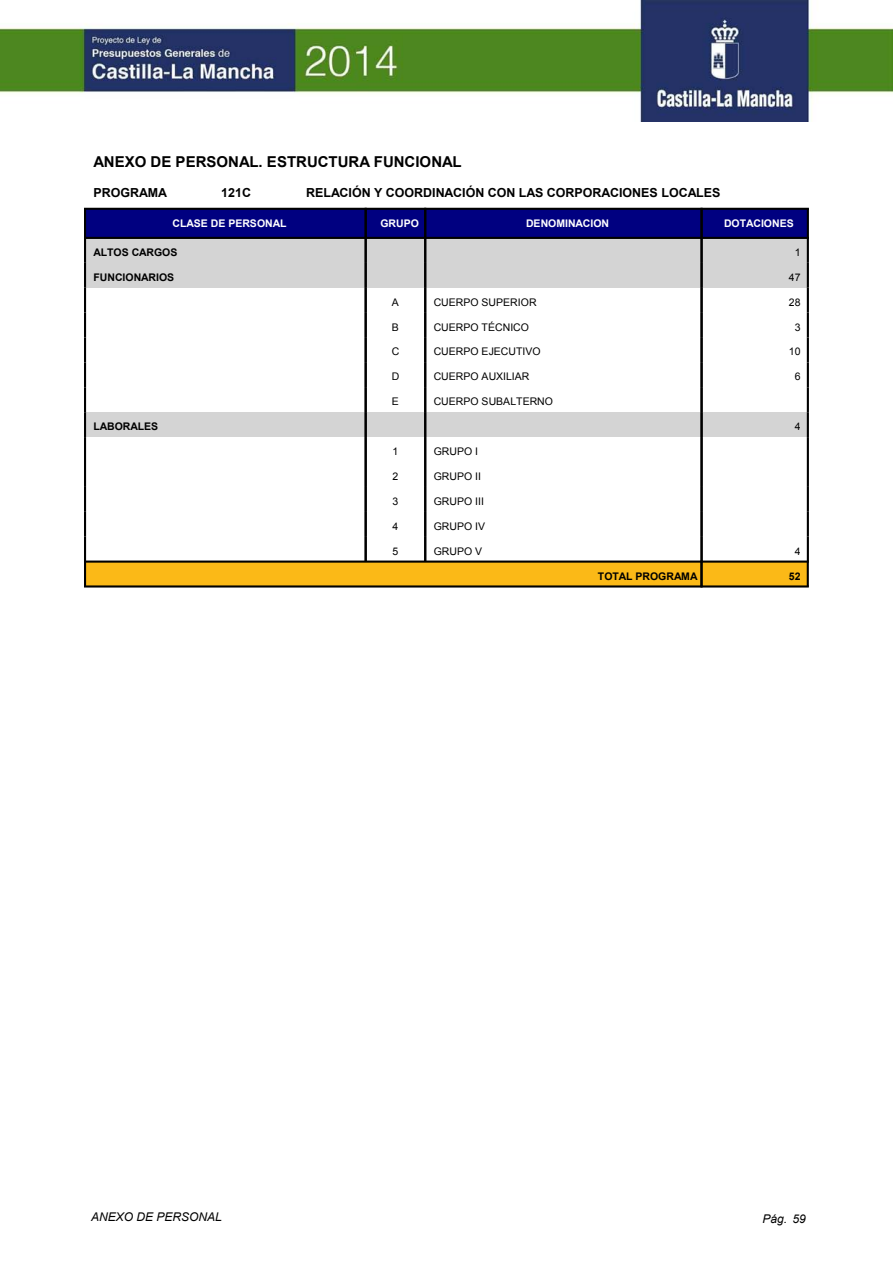
<style>
.page{position:relative;width:893px;height:1263px;background:#fff}
.page>*{position:absolute;margin:0;border:0;box-sizing:border-box;transform-origin:0 0}
.t1{font:700 15px "Arial";color:#000}
.t2{font:700 12.45px "Arial";color:#000}
.t3{font:italic 12px "Arial";color:#000}
.t4{font:10.5px "Arial";color:#000}
.t5{font:700 10.5px "Arial";color:#000}
.t6{font:700 10.5px "Arial";color:#fff}
</style>
<div class="page">
<div style="left:85px;top:209px;width:281px;height:29px;background:#000080"></div>
<div style="left:366px;top:209px;width:59px;height:29px;background:#000080"></div>
<div style="left:425px;top:209px;width:277px;height:29px;background:#000080"></div>
<div style="left:702px;top:209px;width:106px;height:29px;background:#000080"></div>
<div style="left:85px;top:238px;width:281px;height:25px;background:#d4d4d4"></div>
<div style="left:366px;top:238px;width:59px;height:25px;background:#d4d4d4"></div>
<div style="left:425px;top:238px;width:277px;height:25px;background:#d4d4d4"></div>
<div style="left:702px;top:238px;width:106px;height:25px;background:#d4d4d4"></div>
<div style="left:85px;top:263px;width:281px;height:25px;background:#d4d4d4"></div>
<div style="left:366px;top:263px;width:59px;height:25px;background:#d4d4d4"></div>
<div style="left:425px;top:263px;width:277px;height:25px;background:#d4d4d4"></div>
<div style="left:702px;top:263px;width:106px;height:25px;background:#d4d4d4"></div>
<div style="left:85px;top:412px;width:281px;height:25px;background:#d4d4d4"></div>
<div style="left:366px;top:412px;width:59px;height:25px;background:#d4d4d4"></div>
<div style="left:425px;top:412px;width:277px;height:25px;background:#d4d4d4"></div>
<div style="left:702px;top:412px;width:106px;height:25px;background:#d4d4d4"></div>
<div style="left:85px;top:562px;width:616px;height:24px;background:#fbb917"></div>
<div style="left:701px;top:562px;width:107px;height:24px;background:#fbb917"></div>
<hr style="left:84px;top:209px;width:2px;height:29px;background:#000">
<hr style="left:84px;top:208px;width:283px;height:2px;background:#000">
<hr style="left:84px;top:237px;width:283px;height:2px;background:#000">
<hr style="left:365px;top:209px;width:2px;height:29px;background:#000">
<hr style="left:365px;top:208px;width:61px;height:2px;background:#000">
<hr style="left:365px;top:237px;width:61px;height:2px;background:#000">
<hr style="left:424px;top:209px;width:2px;height:29px;background:#000">
<hr style="left:424px;top:208px;width:279px;height:2px;background:#000">
<hr style="left:424px;top:237px;width:279px;height:2px;background:#000">
<hr style="left:700px;top:209px;width:3px;height:29px;background:#000">
<hr style="left:807px;top:209px;width:2px;height:29px;background:#000">
<hr style="left:700px;top:208px;width:109px;height:2px;background:#000">
<hr style="left:700px;top:237px;width:109px;height:2px;background:#000">
<hr style="left:84px;top:238px;width:2px;height:25px;background:#000">
<hr style="left:365px;top:238px;width:2px;height:25px;background:#000">
<hr style="left:424px;top:238px;width:2px;height:25px;background:#000">
<hr style="left:700px;top:238px;width:3px;height:25px;background:#000">
<hr style="left:807px;top:238px;width:2px;height:25px;background:#000">
<hr style="left:84px;top:263px;width:2px;height:25px;background:#000">
<hr style="left:365px;top:263px;width:2px;height:25px;background:#000">
<hr style="left:424px;top:263px;width:2px;height:25px;background:#000">
<hr style="left:700px;top:263px;width:3px;height:25px;background:#000">
<hr style="left:807px;top:263px;width:2px;height:25px;background:#000">
<hr style="left:84px;top:288px;width:2px;height:25px;background:#000">
<hr style="left:365px;top:288px;width:2px;height:25px;background:#000">
<hr style="left:424px;top:288px;width:2px;height:25px;background:#000">
<hr style="left:700px;top:288px;width:3px;height:25px;background:#000">
<hr style="left:807px;top:288px;width:2px;height:25px;background:#000">
<hr style="left:84px;top:313px;width:2px;height:24px;background:#000">
<hr style="left:365px;top:313px;width:2px;height:24px;background:#000">
<hr style="left:424px;top:313px;width:2px;height:24px;background:#000">
<hr style="left:700px;top:313px;width:3px;height:24px;background:#000">
<hr style="left:807px;top:313px;width:2px;height:24px;background:#000">
<hr style="left:84px;top:337px;width:2px;height:25px;background:#000">
<hr style="left:365px;top:337px;width:2px;height:25px;background:#000">
<hr style="left:424px;top:337px;width:2px;height:25px;background:#000">
<hr style="left:700px;top:337px;width:3px;height:25px;background:#000">
<hr style="left:807px;top:337px;width:2px;height:25px;background:#000">
<hr style="left:84px;top:362px;width:2px;height:25px;background:#000">
<hr style="left:365px;top:362px;width:2px;height:25px;background:#000">
<hr style="left:424px;top:362px;width:2px;height:25px;background:#000">
<hr style="left:700px;top:362px;width:3px;height:25px;background:#000">
<hr style="left:807px;top:362px;width:2px;height:25px;background:#000">
<hr style="left:84px;top:387px;width:2px;height:25px;background:#000">
<hr style="left:365px;top:387px;width:2px;height:25px;background:#000">
<hr style="left:424px;top:387px;width:2px;height:25px;background:#000">
<hr style="left:700px;top:387px;width:3px;height:25px;background:#000">
<hr style="left:807px;top:387px;width:2px;height:25px;background:#000">
<hr style="left:84px;top:412px;width:2px;height:25px;background:#000">
<hr style="left:365px;top:412px;width:2px;height:25px;background:#000">
<hr style="left:424px;top:412px;width:2px;height:25px;background:#000">
<hr style="left:700px;top:412px;width:3px;height:25px;background:#000">
<hr style="left:807px;top:412px;width:2px;height:25px;background:#000">
<hr style="left:84px;top:437px;width:2px;height:25px;background:#000">
<hr style="left:365px;top:437px;width:2px;height:25px;background:#000">
<hr style="left:424px;top:437px;width:2px;height:25px;background:#000">
<hr style="left:700px;top:437px;width:3px;height:25px;background:#000">
<hr style="left:807px;top:437px;width:2px;height:25px;background:#000">
<hr style="left:84px;top:462px;width:2px;height:25px;background:#000">
<hr style="left:365px;top:462px;width:2px;height:25px;background:#000">
<hr style="left:424px;top:462px;width:2px;height:25px;background:#000">
<hr style="left:700px;top:462px;width:3px;height:25px;background:#000">
<hr style="left:807px;top:462px;width:2px;height:25px;background:#000">
<hr style="left:84px;top:487px;width:2px;height:25px;background:#000">
<hr style="left:365px;top:487px;width:2px;height:25px;background:#000">
<hr style="left:424px;top:487px;width:2px;height:25px;background:#000">
<hr style="left:700px;top:487px;width:3px;height:25px;background:#000">
<hr style="left:807px;top:487px;width:2px;height:25px;background:#000">
<hr style="left:84px;top:512px;width:2px;height:25px;background:#000">
<hr style="left:365px;top:512px;width:2px;height:25px;background:#000">
<hr style="left:424px;top:512px;width:2px;height:25px;background:#000">
<hr style="left:700px;top:512px;width:3px;height:25px;background:#000">
<hr style="left:807px;top:512px;width:2px;height:25px;background:#000">
<hr style="left:84px;top:537px;width:2px;height:25px;background:#000">
<hr style="left:365px;top:537px;width:2px;height:25px;background:#000">
<hr style="left:424px;top:537px;width:2px;height:25px;background:#000">
<hr style="left:700px;top:537px;width:3px;height:25px;background:#000">
<hr style="left:807px;top:537px;width:2px;height:25px;background:#000">
<hr style="left:84px;top:562px;width:2px;height:24px;background:#000">
<hr style="left:84px;top:560px;width:619px;height:3px;background:#000">
<hr style="left:84px;top:585px;width:619px;height:2px;background:#000">
<hr style="left:700px;top:562px;width:3px;height:24px;background:#000">
<hr style="left:807px;top:562px;width:2px;height:24px;background:#000">
<hr style="left:700px;top:560px;width:109px;height:3px;background:#000">
<hr style="left:700px;top:585px;width:109px;height:2px;background:#000">
<img style="left:0;top:0;width:893px;height:122px">
<h1 class="t1" style="left:94px;top:152px;width:370px">ANEXO DE PERSONAL. ESTRUCTURA FUNCIONAL</h1>
<p class="t2" style="left:94px;top:184px;width:75px">PROGRAMA</p>
<p class="t2" style="left:221px;top:184px;width:31px">121C</p>
<p class="t2" style="left:306px;top:184px;width:416px">RELACIÓN Y COORDINACIÓN CON LAS CORPORACIONES LOCALES</p>
<p class="t6" style="left:173px;top:216px;width:115px">CLASE DE PERSONAL</p>
<p class="t6" style="left:380px;top:216px;width:40px">GRUPO</p>
<p class="t6" style="left:526px;top:216px;width:85px">DENOMINACION</p>
<p class="t6" style="left:724px;top:216px;width:71px">DOTACIONES</p>
<p class="t5" style="left:94px;top:245px;width:85px">ALTOS CARGOS</p>
<p class="t4" style="left:795px;top:245px;width:7px">1</p>
<p class="t5" style="left:94px;top:270px;width:82px">FUNCIONARIOS</p>
<p class="t4" style="left:789px;top:270px;width:13px">47</p>
<p class="t4" style="left:392px;top:295px;width:9px">A</p>
<p class="t4" style="left:434px;top:295px;width:104px">CUERPO SUPERIOR</p>
<p class="t4" style="left:789px;top:295px;width:13px">28</p>
<p class="t4" style="left:392px;top:320px;width:9px">B</p>
<p class="t4" style="left:434px;top:320px;width:97px">CUERPO TÉCNICO</p>
<p class="t4" style="left:795px;top:320px;width:7px">3</p>
<p class="t4" style="left:392px;top:345px;width:9px">C</p>
<p class="t4" style="left:434px;top:345px;width:109px">CUERPO EJECUTIVO</p>
<p class="t4" style="left:789px;top:345px;width:13px">10</p>
<p class="t4" style="left:392px;top:370px;width:9px">D</p>
<p class="t4" style="left:434px;top:370px;width:97px">CUERPO AUXILIAR</p>
<p class="t4" style="left:795px;top:370px;width:7px">6</p>
<p class="t4" style="left:392px;top:395px;width:9px">E</p>
<p class="t4" style="left:434px;top:395px;width:121px">CUERPO SUBALTERNO</p>
<p class="t5" style="left:94px;top:419px;width:66px">LABORALES</p>
<p class="t4" style="left:795px;top:420px;width:7px">4</p>
<p class="t4" style="left:393px;top:444px;width:7px">1</p>
<p class="t4" style="left:434px;top:444px;width:46px">GRUPO I</p>
<p class="t4" style="left:393px;top:469px;width:7px">2</p>
<p class="t4" style="left:434px;top:469px;width:49px">GRUPO II</p>
<p class="t4" style="left:393px;top:494px;width:7px">3</p>
<p class="t4" style="left:434px;top:494px;width:52px">GRUPO III</p>
<p class="t4" style="left:393px;top:519px;width:7px">4</p>
<p class="t4" style="left:434px;top:519px;width:53px">GRUPO IV</p>
<p class="t4" style="left:393px;top:544px;width:7px">5</p>
<p class="t4" style="left:434px;top:544px;width:50px">GRUPO V</p>
<p class="t4" style="left:795px;top:544px;width:7px">4</p>
<p class="t5" style="left:598px;top:569px;width:101px">TOTAL PROGRAMA</p>
<p class="t5" style="left:789px;top:569px;width:13px">52</p>
<p class="t3" style="left:91px;top:1209px;width:132px">ANEXO DE PERSONAL</p>
<p class="t3" style="left:763px;top:1211px;width:45px">Pág. 59</p>
</div>
